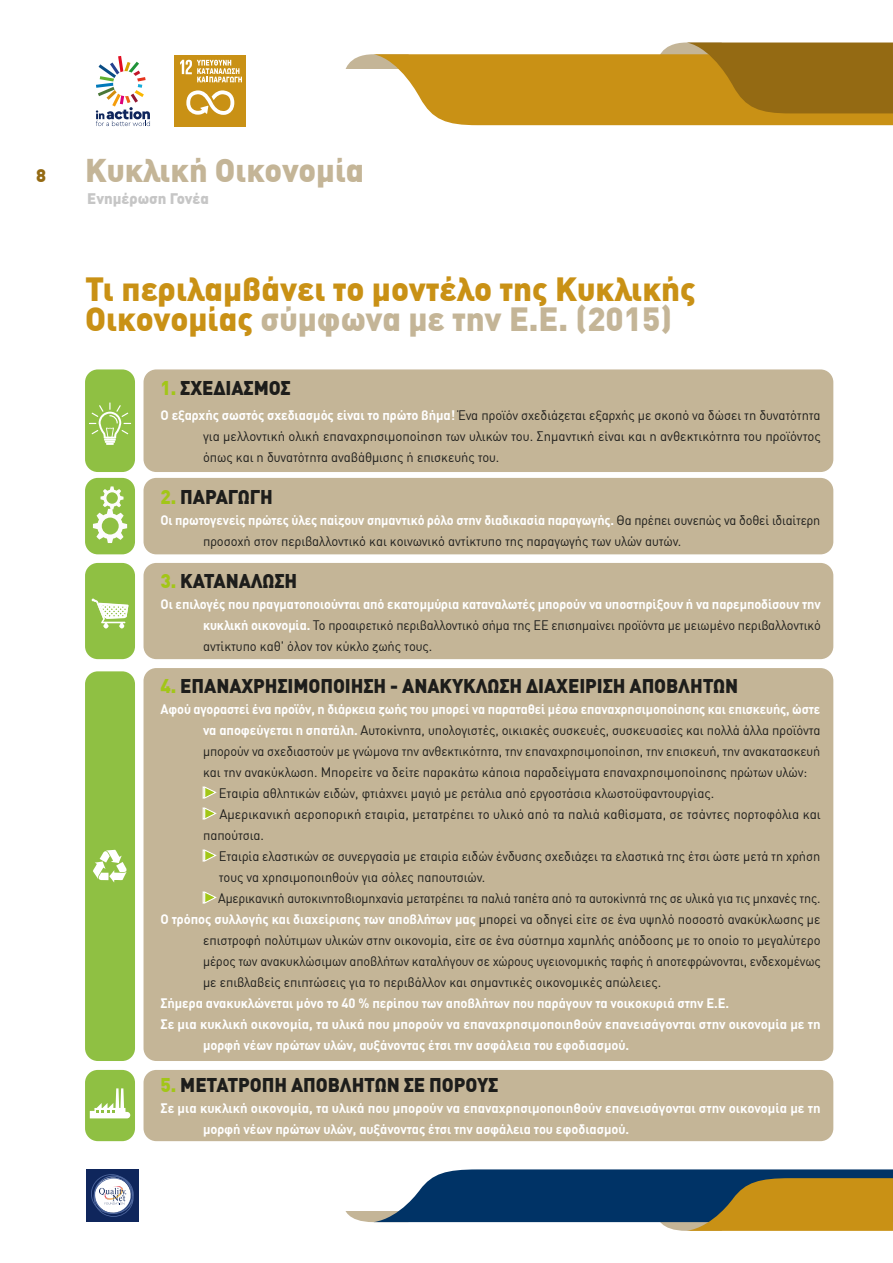
<style>
.page{position:relative;width:893px;height:1263px;background:#fff}
.page>*{position:absolute;margin:0;border:0;box-sizing:border-box;transform-origin:0 0}
.t1{font:900 32.85px/30px "DIN Greek";color:#c99115}
.t2{font:900 32.25px "DIN Greek";color:#c4b597}
.t3{font:900 19.5px "DIN Greek";letter-spacing:-.005em;color:#1d1d1b;scale:.96 1}
.t4{font:900 15px "DIN Greek";color:#c6c6c6}
.t5{font:13.5px/21px "DIN Greek";letter-spacing:-.005em;color:#1d1d1b;text-align:justify;scale:.96 1}
.t6{font:13.5px/21px "DIN Greek";letter-spacing:-.005em;color:#1d1d1b;scale:.94 1}
.t7{font:700 13.5px/21px "DIN Greek";letter-spacing:-.005em;color:#fff}
.t8{font:700 13.5px "DIN Greek";letter-spacing:-.005em;color:#fff;scale:.96 1}
.t9{font:700 13.5px "DIN Greek";letter-spacing:-.005em;color:#fff;scale:.94 1}
.t10{font:13.5px "DIN Greek";letter-spacing:-.005em;color:#1d1d1b;scale:.93 1}
.t11{font:13.5px "DIN Greek";letter-spacing:-.005em;color:#1d1d1b;scale:.95 1}
.t12{font:13.5px "DIN Greek";letter-spacing:-.005em;color:#1d1d1b}
.s1{font-size:18px;color:#946a13}
.s2{color:#c4b597}
.s3{color:#a2c617}
.s4{font-weight:700;color:#fff}
</style>
<div class="page">
<svg style="left:345px;top:43px;width:548px;height:82px"></svg>
<svg style="left:345px;top:1169px;width:548px;height:62px"></svg>
<div style="left:86px;top:1169px;width:52px;height:52px;background:#0f265c"></div>
<svg style="left:91px;top:1174px;width:43px;height:43px"></svg>
<div style="left:175px;top:55px;width:71px;height:71px;background:#c99115"></div>
<svg style="left:186px;top:90px;width:48px;height:25px"></svg>
<svg style="left:180px;top:60px;width:62px;height:22px"></svg>
<svg style="left:96px;top:56px;width:54px;height:70px"></svg>
<div style="left:144px;top:369px;width:689px;height:103px;background:#c4b597;border-radius:13px"></div>
<div style="left:144px;top:478px;width:689px;height:76px;background:#c4b597;border-radius:13px"></div>
<div style="left:144px;top:563px;width:689px;height:96px;background:#c4b597;border-radius:13px"></div>
<div style="left:144px;top:668px;width:689px;height:393px;background:#c4b597;border-radius:13px"></div>
<div style="left:144px;top:1070px;width:689px;height:71px;background:#c4b597;border-radius:13px"></div>
<div style="left:85px;top:369px;width:50px;height:103px;background:#8fc043;border-radius:13px"></div>
<div style="left:85px;top:478px;width:50px;height:76px;background:#8fc043;border-radius:13px"></div>
<div style="left:85px;top:563px;width:50px;height:96px;background:#8fc043;border-radius:13px"></div>
<div style="left:85px;top:1070px;width:50px;height:71px;background:#8fc043;border-radius:13px"></div>
<div style="left:85px;top:671px;width:50px;height:390px;background:#8fc043;border-radius:13px"></div>
<svg style="left:203px;top:787px;width:13px;height:11px"></svg>
<svg style="left:203px;top:808px;width:13px;height:11px"></svg>
<svg style="left:203px;top:850px;width:13px;height:11px"></svg>
<svg style="left:203px;top:892px;width:13px;height:11px"></svg>
<svg style="left:89px;top:402px;width:42px;height:43px"></svg>
<svg style="left:93px;top:486px;width:34px;height:57px"></svg>
<svg style="left:92px;top:598px;width:36px;height:30px"></svg>
<svg style="left:93px;top:850px;width:34px;height:32px"></svg>
<svg style="left:90px;top:1088px;width:40px;height:30px"></svg>
<h2 class="t2" style="left:36px;top:151px;width:329px"><span class="s1">8</span> Κυκλική Οικονομία</h2>
<p class="t4" style="left:87px;top:189px;width:123px">Ενημέρωση Γονέα</p>
<h1 class="t1" style="left:85px;top:274px;width:612px">Τι περιλαμβάνει το μοντέλο της Kυκλικής<br>Oικονομίας <span class="s2">σύμφωνα με την Ε.E. (2015)</span></h1>
<h3 class="t3" style="left:161px;top:376px;width:137px"><span class="s3">1.</span> ΣΧΕΔΙΑΣΜΟΣ</h3>
<p class="t5" style="left:203px;top:405px;width:645px;text-indent:-43px"><span class="s4">Ο εξαρχής σωστός σχεδιασμός είναι το πρώτο βήμα!</span> Ένα προϊόν σχεδιάζεται εξαρχής με σκοπό να δώσει τη δυνατότητα για μελλοντική ολική επαναχρησιμοποίηση των υλικών του. Σημαντική είναι και η ανθεκτικότητα του προϊόντος όπως και η δυνατότητα αναβάθμισης ή επισκευής του.</p>
<h3 class="t3" style="left:161px;top:485px;width:119px"><span class="s3">2.</span> ΠΑΡΑΓΩΓΗ</h3>
<p class="t6" style="left:203px;top:510px;width:658px;text-indent:-43px"><span class="s4">Οι πρωτογενείς πρώτες ύλες παίζουν σημαντικό ρόλο στην διαδικασία παραγωγής.</span> Θα πρέπει συνεπώς να δοθεί ιδιαίτερη προσοχή στον περιβαλλοντικό και κοινωνικό αντίκτυπο της παραγωγής των υλών αυτών.</p>
<h3 class="t3" style="left:161px;top:569px;width:144px"><span class="s3">3.</span> ΚΑΤΑΝΑΛΩΣΗ</h3>
<p class="t6" style="left:203px;top:594px;width:659px;text-align:justify;text-indent:-43px"><span class="s4">Οι επιλογές που πραγματοποιούνται από εκατομμύρια καταναλωτές μπορούν να υποστηρίξουν ή να παρεμποδίσουν την κυκλική οικονομία.</span> Το προαιρετικό περιβαλλοντικό σήμα της ΕΕ επισημαίνει προϊόντα με μειωμένο περιβαλλοντικό αντίκτυπο καθ' όλον τον κύκλο ζωής τους.</p>
<h3 class="t3" style="left:161px;top:674px;width:603px"><span class="s3">4.</span> ΕΠΑΝΑΧΡΗΣΙΜΟΠΟΙΗΣΗ - ΑΝΑΚΥΚΛΩΣΗ ΔΙΑΧΕΙΡΙΣΗ ΑΠΟΒΛΗΤΩΝ</h3>
<p class="t9" style="left:161px;top:701px;width:703px">Αφού αγοραστεί ένα προϊόν, η διάρκεια ζωής του μπορεί να παραταθεί μέσω επαναχρησιμοποίησης και επισκευής, ώστε</p>
<p class="t5" style="left:203px;top:720px;width:645px"><span class="s4">να αποφεύγεται η σπατάλη.</span> Αυτοκίνητα, υπολογιστές, οικιακές συσκευές, συσκευασίες και πολλά άλλα προϊόντα</p>
<p class="t11" style="left:203px;top:743px;width:651px">μπορούν να σχεδιαστούν µε γνώμονα την ανθεκτικότητα, την επαναχρησιμοποίηση, την επισκευή, την ανακατασκευή</p>
<p class="t5" style="left:203px;top:762px;width:631px">και την ανακύκλωση. Μπορείτε να δείτε παρακάτω κάποια παραδείγματα επαναχρησιμοποίησης πρώτων υλών:</p>
<p class="t5" style="left:219px;top:783px;width:517px">Εταιρία αθλητικών ειδών, φτιάχνει μαγιό με ρετάλια από εργοστάσια κλωστοϋφαντουργίας.</p>
<p class="t12" style="left:219px;top:806px;width:603px">Αμερικανική αεροπορική εταιρία, μετατρέπει το υλικό από τα παλιά καθίσματα, σε τσάντες πορτοφόλια και</p>
<p class="t5" style="left:203px;top:825px;width:65px">παπούτσια.</p>
<p class="t5" style="left:219px;top:846px;width:628px">Εταιρία ελαστικών σε συνεργασία με εταιρία ειδών ένδυσης σχεδιάζει τα ελαστικά της έτσι ώστε μετά τη χρήση</p>
<p class="t5" style="left:219px;top:867px;width:279px">τους να χρησιμοποιηθούν για σόλες παπουτσιών.</p>
<p class="t10" style="left:218px;top:890px;width:649px">Αμερικανική αυτοκινητοβιομηχανία μετατρέπει τα παλιά ταπέτα από τα αυτοκίνητά της σε υλικά για τις μηχανές της.</p>
<p class="t5" style="left:161px;top:909px;width:689px"><span class="s4">Ο τρόπος συλλογής και διαχείρισης των αποβλήτων μας</span> μπορεί να οδηγεί είτε σε ένα υψηλό ποσοστό ανακύκλωσης με</p>
<p class="t5" style="left:203px;top:930px;width:645px">επιστροφή πολύτιμων υλικών στην οικονομία, είτε σε ένα σύστημα χαμηλής απόδοσης με το οποίο το μεγαλύτερο</p>
<p class="t6" style="left:203px;top:951px;width:659px">μέρος των ανακυκλώσιμων αποβλήτων καταλήγουν σε χώρους υγειονομικής ταφής ή αποτεφρώνονται, ενδεχομένως</p>
<p class="t5" style="left:203px;top:972px;width:479px">με επιβλαβείς επιπτώσεις για το περιβάλλον και σημαντικές οικονομικές απώλειες.</p>
<p class="t8" style="left:161px;top:995px;width:594px">Σήμερα ανακυκλώνεται μόνο το 40 % περίπου των αποβλήτων που παράγουν τα νοικοκυριά στην Ε.Ε.</p>
<p class="t7" style="left:161px;top:1013px;width:662px">Σε μια κυκλική οικονομία, τα υλικά που μπορούν να επαναχρησιμοποιηθούν επανεισάγονται στην οικονομία με τη</p>
<p class="t8" style="left:203px;top:1037px;width:445px">μορφή νέων πρώτων υλών, αυξάνοντας έτσι την ασφάλεια του εφοδιασμού.</p>
<h3 class="t3" style="left:161px;top:1073px;width:353px"><span class="s3">5.</span> ΜΕΤΑΤΡΟΠΗ ΑΠΟΒΛΗΤΩΝ ΣΕ ΠΟΡΟΥΣ</h3>
<p class="t7" style="left:203px;top:1097px;width:619px;text-indent:-43px">Σε μια κυκλική οικονομία, τα υλικά που μπορούν να επαναχρησιμοποιηθούν επανεισάγονται στην οικονομία με τη μορφή νέων πρώτων υλών, αυξάνοντας έτσι την ασφάλεια του εφοδιασμού.</p>
</div>
